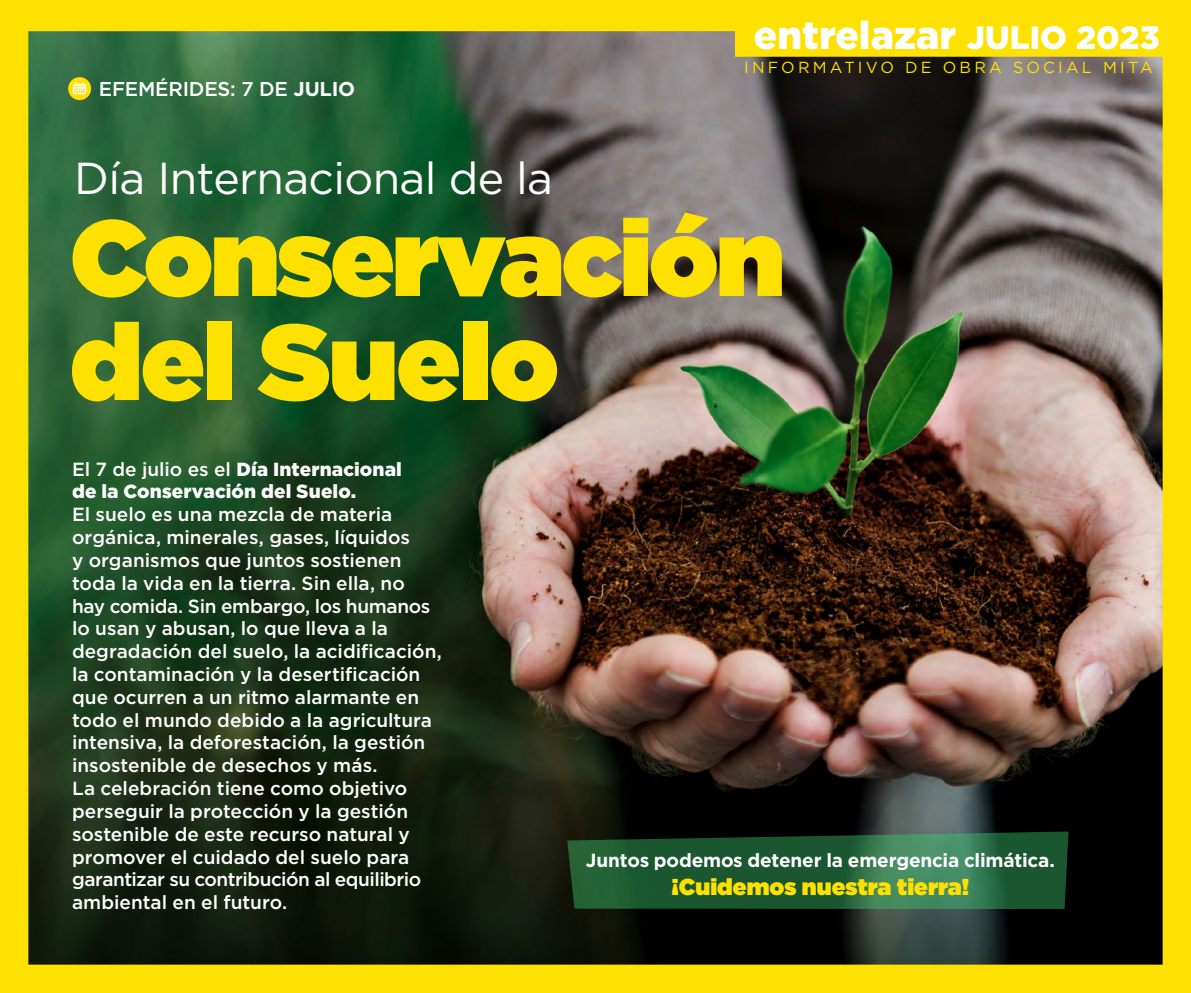
<style>
.page{position:relative;width:1191px;height:993px;background:#fff}
.page>*{position:absolute;margin:0;border:0;box-sizing:border-box;transform-origin:0 0}
.t1{font:900 107.2px/104px "Gotham";letter-spacing:-.025em;color:#ffe100}
.t2{font:44.6px "Gotham";letter-spacing:-.015em;color:#fff}
.t3{font:900 39px "Gotham";color:#fff}
.t4{font:900 23px "Gotham";color:#ffe100}
.t5{font:500 20px "Gotham";letter-spacing:-.01em;color:#fff}
.t6{font:500 19px/22.8px "Gotham";color:#fff}
.t7{font:900 19px/22.8px "Gotham";letter-spacing:.005em;color:#fff}
.t8{font:700 19px "Gotham";letter-spacing:-.01em;color:#fff}
.t9{font:16px "Gotham";letter-spacing:.2em;color:#ffe100}
.s1{font-size:32.4px}
.s2{font-weight:700}
.s3{font-weight:500}
</style>
<div class="page">
<img style="left:0;top:0;width:1191px;height:992px">
<svg style="left:68px;top:77px;width:23px;height:23px"></svg>
<svg style="left:73px;top:81px;width:13px;height:15px"></svg>
<svg style="left:567px;top:831px;width:501px;height:77px;background:#245f3a"></svg>
<h3 class="t3" style="left:754px;top:8px;width:407px">entrelazar <span class="s1">JULIO 2023</span></h3>
<p class="t5" style="left:99px;top:76px;width:258px">EFEMÉRIDES: 7 DE <span class="s2">JULIO</span></p>
<h2 class="t2" style="left:74px;top:150px;width:480px">Día Internacional de la</h2>
<p class="t9" style="left:744px;top:57px;width:410px">INFORMATIVO DE OBRA SOCIAL MITA</p>
<h1 class="t1" style="left:70px;top:204px;width:716px">Conservación del Suelo</h1>
<p class="t7" style="left:72px;top:457px;width:331px"><span class="s3">El 7 de julio es el</span> Día Internacional de la Conservación del Suelo.</p>
<p class="t6" style="left:72px;top:502px;width:371px">El suelo es una mezcla de materia orgánica, minerales, gases, líquidos<br>y organismos que juntos sostienen toda la vida en la tierra. Sin ella, no hay comida. Sin embargo, los humanos lo usan y abusan, lo que lleva a la degradación del suelo, la acidificación, la contaminación y la desertificación que ocurren a un ritmo alarmante en todo el mundo debido a la agricultura intensiva, la deforestación, la gestión insostenible de desechos y más.<br>La celebración tiene como objetivo perseguir la protección y la gestión sostenible de este recurso natural y promover el cuidado del suelo para garantizar su contribución al equilibrio ambiental en el futuro.</p>
<p class="t8" style="left:586px;top:847px;width:470px">Juntos podemos detener la emergencia climática.</p>
<p class="t4" style="left:671px;top:869px;width:299px">¡Cuidemos nuestra tierra!</p>
</div>
